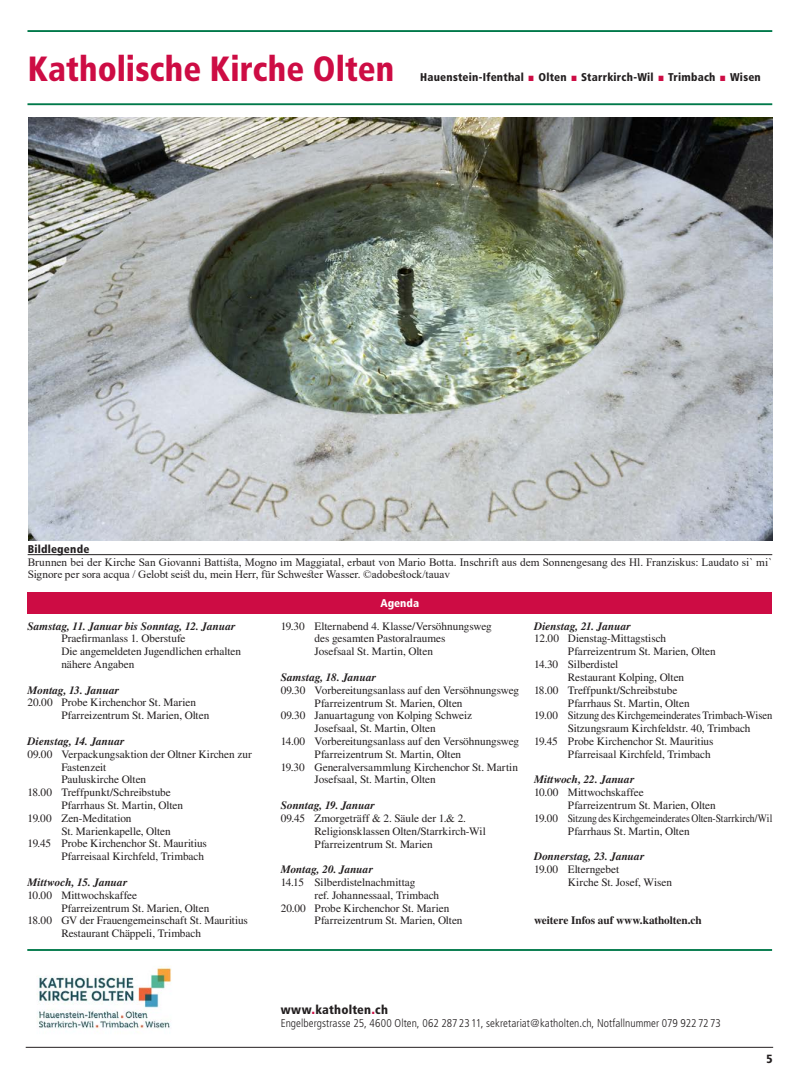
<style>
.page{position:relative;width:798px;height:1081px;background:#fff}
.page>*{position:absolute;margin:0;border:0;box-sizing:border-box;transform-origin:0 0}
.t1{font:900 condensed 35px "Frutiger";color:#cd0c44;scale:.95 1}
.t2{font:900 condensed 12.5px "Frutiger";letter-spacing:.015em;color:#231f20}
.t3{font:900 condensed 11.88px "Frutiger";color:#231f20}
.t4{font:11.25px/12.9px "Times";letter-spacing:-.005em;color:#231f20}
.t5{font:11.25px/12.9px "Times New Roman";color:#231f20}
.t6{font:italic 700 11.25px "Times";letter-spacing:.005em;color:#231f20}
.t7{font:300 condensed 11.25px "Frutiger";letter-spacing:.005em;color:#231f20}
.t8{font:900 condensed 11.25px "Frutiger";letter-spacing:.02em;color:#231f20}
.t9{font:700 11.25px "Times LT Std";letter-spacing:-.005em;color:#231f20}
.t10{font:900 condensed 11.25px "Frutiger";color:#fff}
.s1{font-size:15px;color:#cd0c44}
</style>
<div class="page">
<hr style="left:26px;top:1047px;width:746px;height:1px;background:#231f20">
<hr style="left:27px;top:30px;width:745px;height:2px;background:#00794a">
<hr style="left:27px;top:103px;width:745px;height:2px;background:#00794a">
<hr style="left:27px;top:949px;width:744px;height:2px;background:#00794a">
<img style="left:37px;top:966px;width:135px;height:63px">
<hr style="left:28px;top:554px;width:744px;height:1px;background:#231f20">
<div style="left:27px;top:592px;width:744px;height:22px;background:#cd0c44"></div>
<img style="left:28px;top:118px;width:743px;height:422px">
<h1 class="t1" style="left:28px;top:48px;width:387px">Katholische Kirche Olten</h1>
<p class="t8" style="left:420px;top:70px;width:105px">Hauenstein-Ifenthal</p>
<h1 class="t1" style="left:526px;top:48px;width:11px">.</h1>
<p class="t8" style="left:538px;top:70px;width:30px">Olten</p>
<h1 class="t1" style="left:569px;top:48px;width:11px">.</h1>
<p class="t8" style="left:581px;top:70px;width:74px">Starrkirch-Wil</p>
<h1 class="t1" style="left:656px;top:48px;width:11px">.</h1>
<p class="t8" style="left:668px;top:70px;width:49px">Trimbach</p>
<h1 class="t1" style="left:718px;top:48px;width:11px">.</h1>
<p class="t8" style="left:729px;top:70px;width:32px">Wisen</p>
<p class="t8" style="left:28px;top:542px;width:63px">Bildlegende</p>
<p class="t5" style="left:28px;top:555px;width:745px">Brunnen bei der Kirche San Giovanni Battista, Mogno im Maggiatal, erbaut von Mario Botta. Inschrift aus dem Sonnengesang des Hl. Franziskus: Laudato si` mi`<br>Signore per sora acqua / Gelobt seist du, mein Herr, für Schwester Wasser. ©adobestock/tauav</p>
<p class="t10" style="left:380px;top:597px;width:40px">Agenda</p>
<p class="t6" style="left:28px;top:619px;width:209px">Samstag, 11. Januar bis Sonntag, 12. Januar</p>
<p class="t4" style="left:61px;top:632px;width:181px">Praefirmanlass 1. Oberstufe<br>Die angemeldeten Jugendlichen erhalten nähere Angaben</p>
<p class="t6" style="left:28px;top:683px;width:93px">Montag, 13. Januar</p>
<p class="t4" style="left:61px;top:696px;width:149px;text-indent:-34px">20.00 Probe Kirchenchor St. Marien<br>Pfarreizentrum St. Marien, Olten</p>
<p class="t6" style="left:28px;top:734px;width:98px">Dienstag, 14. Januar</p>
<p class="t4" style="left:28px;top:747px;width:226px">09.00 Verpackungsaktion der Oltner Kirchen zur</p>
<p class="t4" style="left:61px;top:760px;width:46px">Fastenzeit</p>
<p class="t4" style="left:61px;top:773px;width:86px">Pauluskirche Olten</p>
<p class="t4" style="left:28px;top:786px;width:145px">18.00 Treffpunkt/Schreibstube</p>
<p class="t4" style="left:61px;top:799px;width:123px">Pfarrhaus St. Martin, Olten</p>
<p class="t4" style="left:28px;top:811px;width:105px">19.00 Zen-Meditation</p>
<p class="t4" style="left:61px;top:824px;width:111px">St. Marienkapelle, Olten</p>
<p class="t4" style="left:28px;top:837px;width:181px">19.45 Probe Kirchenchor St. Mauritius</p>
<p class="t4" style="left:61px;top:850px;width:144px">Pfarreisaal Kirchfeld, Trimbach</p>
<p class="t6" style="left:28px;top:875px;width:101px">Mittwoch, 15. Januar</p>
<p class="t4" style="left:28px;top:888px;width:111px">10.00 Mittwochskaffee</p>
<p class="t4" style="left:61px;top:901px;width:149px">Pfarreizentrum St. Marien, Olten</p>
<p class="t4" style="left:28px;top:914px;width:222px">18.00 GV der Frauengemeinschaft St. Mauritius</p>
<p class="t4" style="left:61px;top:927px;width:141px">Restaurant Chäppeli, Trimbach</p>
<p class="t4" style="left:314px;top:619px;width:178px;text-indent:-34px">19.30 Elternabend 4. Klasse/Versöhnungsweg des gesamten Pastoralraumes<br>Josefsaal St. Martin, Olten</p>
<p class="t6" style="left:281px;top:670px;width:97px">Samstag, 18. Januar</p>
<p class="t4" style="left:281px;top:683px;width:240px">09.30 Vorbereitungsanlass auf den Versöhnungsweg</p>
<p class="t4" style="left:314px;top:696px;width:149px">Pfarreizentrum St. Marien, Olten</p>
<p class="t4" style="left:281px;top:709px;width:193px">09.30 Januartagung von Kolping Schweiz</p>
<p class="t4" style="left:314px;top:722px;width:123px">Josefsaal, St. Martin, Olten</p>
<p class="t4" style="left:281px;top:735px;width:240px">14.00 Vorbereitungsanlass auf den Versöhnungsweg</p>
<p class="t4" style="left:314px;top:747px;width:148px">Pfarreizentrum St. Martin, Olten</p>
<p class="t4" style="left:281px;top:760px;width:239px">19.30 Generalversammlung Kirchenchor St. Martin</p>
<p class="t4" style="left:314px;top:773px;width:123px">Josefsaal, St. Martin, Olten</p>
<p class="t6" style="left:281px;top:798px;width:96px">Sonntag, 19. Januar</p>
<p class="t4" style="left:314px;top:811px;width:173px;text-indent:-34px">09.45 Zmorgeträff &amp; 2. Säule der 1.&amp; 2.<br>Religionsklassen Olten/Starrkirch-Wil<br>Pfarreizentrum St. Marien</p>
<p class="t6" style="left:281px;top:863px;width:94px">Montag, 20. Januar</p>
<p class="t4" style="left:281px;top:875px;width:136px">14.15 Silberdistelnachmittag</p>
<p class="t4" style="left:314px;top:888px;width:126px">ref. Johannessaal, Trimbach</p>
<p class="t4" style="left:281px;top:901px;width:170px">20.00 Probe Kirchenchor St. Marien</p>
<p class="t4" style="left:314px;top:914px;width:149px">Pfarreizentrum St. Marien, Olten</p>
<p class="t6" style="left:534px;top:619px;width:98px">Dienstag, 21. Januar</p>
<p class="t4" style="left:534px;top:632px;width:133px">12.00 Dienstag-Mittagstisch</p>
<p class="t4" style="left:567px;top:645px;width:149px">Pfarreizentrum St. Marien, Olten</p>
<p class="t4" style="left:534px;top:658px;width:86px">14.30 Silberdistel</p>
<p class="t4" style="left:567px;top:670px;width:118px">Restaurant Kolping, Olten</p>
<p class="t4" style="left:534px;top:683px;width:145px">18.00 Treffpunkt/Schreibstube</p>
<p class="t4" style="left:567px;top:696px;width:123px">Pfarrhaus St. Martin, Olten</p>
<p class="t4" style="left:534px;top:709px;width:240px">19.00 Sitzung des Kirchgemeinderates Trimbach-Wisen</p>
<p class="t4" style="left:567px;top:722px;width:184px">Sitzungsraum Kirchfeldstr. 40, Trimbach</p>
<p class="t4" style="left:534px;top:734px;width:181px">19.45 Probe Kirchenchor St. Mauritius</p>
<p class="t4" style="left:567px;top:747px;width:144px">Pfarreisaal Kirchfeld, Trimbach</p>
<p class="t6" style="left:534px;top:773px;width:102px">Mittwoch, 22. Januar</p>
<p class="t4" style="left:534px;top:786px;width:111px">10.00 Mittwochskaffee</p>
<p class="t4" style="left:567px;top:799px;width:149px">Pfarreizentrum St. Marien, Olten</p>
<p class="t4" style="left:534px;top:811px;width:240px">19.00 Sitzung des Kirchgemeinderates Olten-Starrkirch/Wil</p>
<p class="t4" style="left:567px;top:824px;width:123px">Pfarrhaus St. Martin, Olten</p>
<p class="t6" style="left:534px;top:850px;width:112px">Donnerstag, 23. Januar</p>
<p class="t4" style="left:567px;top:863px;width:106px;text-indent:-34px">19.00 Elterngebet<br>Kirche St. Josef, Wisen</p>
<p class="t9" style="left:534px;top:914px;width:169px">weitere Infos auf www.katholten.ch</p>
<p class="t2" style="left:280px;top:1002px;width:109px">www<span class="s1">.</span>katholten<span class="s1">.</span>ch</p>
<p class="t7" style="left:280px;top:1016px;width:441px">Engelbergstrasse 25, 4600 Olten, 062 287 23 11, sekretariat@katholten.ch, Notfallnummer 079 922 72 73</p>
<p class="t3" style="left:766px;top:1052px;width:8px">5</p>
</div>
